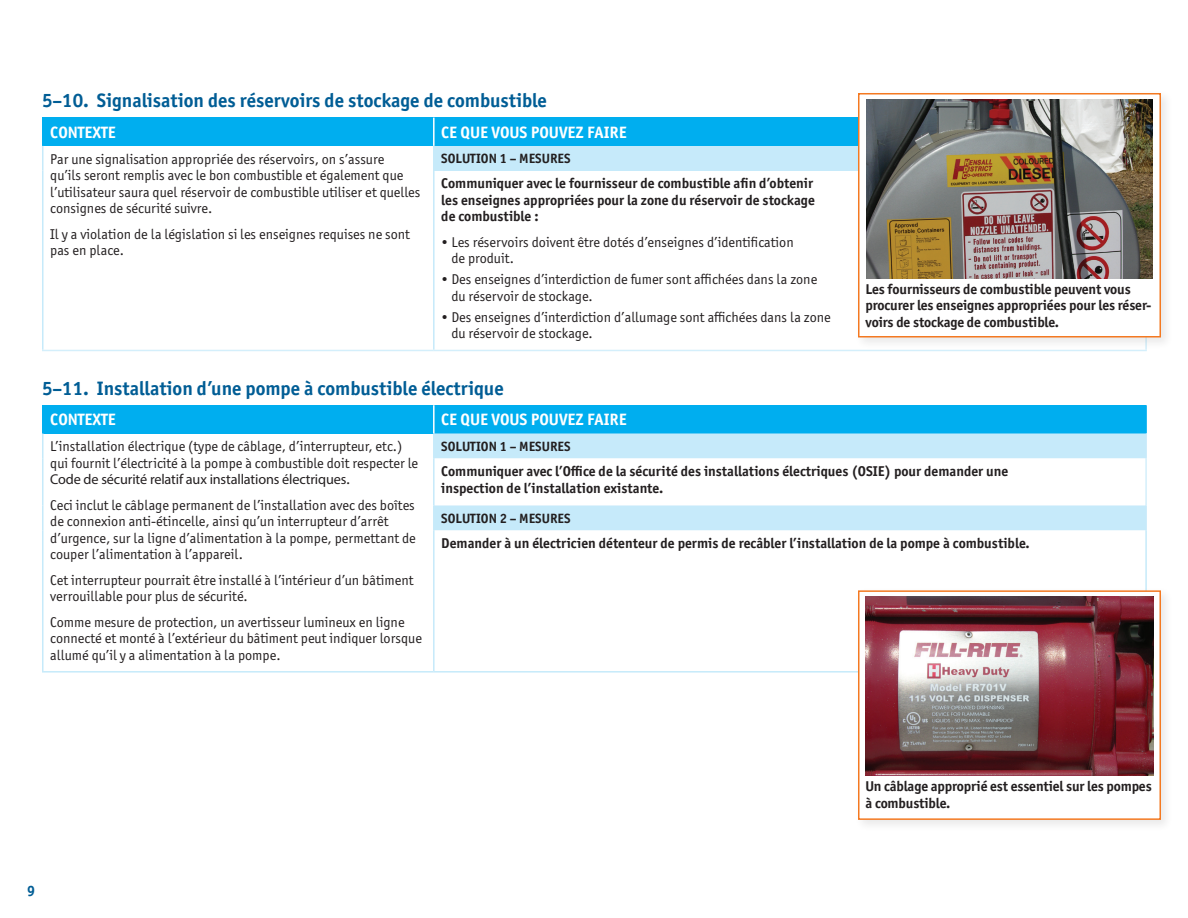
<style>
.page{position:relative;width:1188px;height:918px;background:#fff}
.page>*{position:absolute;margin:0;border:0;box-sizing:border-box;transform-origin:0 0}
.t1{font:700 19.5px "Officina Sans ITC Pro";color:#005d95}
.t2{font:700 16.5px "Officina Sans ITC Pro";color:#fff}
.t3{font:700 15px "Officina Sans ITC Pro";color:#005d95}
.t4{font:14.25px/16.5px "Officina Sans ITC Pro";color:#231f20}
.t5{font:700 14.25px/16.5px "Officina Sans ITC Pro";color:#231f20}
.t6{font:14.25px "Myriad Pro";letter-spacing:-.01em;color:#231f20}
.t7{font:700 13.5px "Officina Sans ITC Pro";color:#231f20}
.s1{font-family:"Officina Sans ITC Pro"}
</style>
<div class="page">
<div style="left:43px;top:118px;width:391px;height:28px;background:#00aeef"></div>
<div style="left:434px;top:118px;width:712px;height:28px;background:#00aeef"></div>
<div style="left:434px;top:146px;width:712px;height:25px;background:#c6eafa"></div>
<hr style="left:42px;top:118px;width:2px;height:28px;background:#00aeef">
<hr style="left:42px;top:146px;width:2px;height:25px;background:#c6eafa">
<hr style="left:42px;top:171px;width:2px;height:179px;background:#c6eafa">
<hr style="left:433px;top:171px;width:2px;height:179px;background:#c6eafa">
<hr style="left:433px;top:118px;width:2px;height:28px;background:#fff">
<hr style="left:433px;top:146px;width:2px;height:25px;background:#c6eafa">
<hr style="left:42px;top:350px;width:392px;height:1px;background:#d4effb">
<hr style="left:434px;top:350px;width:713px;height:1px;background:#d4effb">
<div style="left:43px;top:405px;width:391px;height:28px;background:#00aeef"></div>
<div style="left:434px;top:405px;width:712px;height:28px;background:#00aeef"></div>
<svg style="left:435px;top:433px;width:710px;height:97px;fill:#c6eafa"></svg>
<hr style="left:42px;top:405px;width:2px;height:28px;background:#00aeef">
<hr style="left:42px;top:433px;width:2px;height:25px;background:#c6eafa">
<hr style="left:42px;top:458px;width:2px;height:47px;background:#c6eafa">
<hr style="left:433px;top:458px;width:2px;height:47px;background:#c6eafa">
<hr style="left:42px;top:505px;width:2px;height:25px;background:#c6eafa">
<hr style="left:42px;top:530px;width:2px;height:141px;background:#c6eafa">
<hr style="left:433px;top:405px;width:2px;height:28px;background:#fff">
<hr style="left:1145px;top:458px;width:2px;height:47px;background:#d4effb">
<hr style="left:1145px;top:405px;width:2px;height:28px;background:#00aeef">
<hr style="left:433px;top:505px;width:2px;height:25px;background:#c6eafa">
<hr style="left:1145px;top:505px;width:2px;height:25px;background:#c6eafa">
<hr style="left:433px;top:433px;width:2px;height:25px;background:#c6eafa">
<hr style="left:1145px;top:433px;width:2px;height:25px;background:#c6eafa">
<hr style="left:433px;top:530px;width:2px;height:141px;background:#c6eafa">
<hr style="left:1145px;top:530px;width:2px;height:141px;background:#c6eafa">
<hr style="left:42px;top:671px;width:392px;height:2px;background:#c6eafa">
<hr style="left:434px;top:671px;width:713px;height:2px;background:#c6eafa">
<div style="left:854px;top:587px;width:319px;height:245px;background:#f8f8f8"></div>
<div style="left:858px;top:590px;width:303px;height:230px;background:#fff;border:2px solid #f47921"></div>
<img style="left:866px;top:597px;width:288px;height:179px">
<div style="left:854px;top:89px;width:320px;height:261px;background:#231f20;opacity:.1"></div>
<div style="left:858px;top:93px;width:303px;height:245px;background:#fff;border:2px solid #f47921"></div>
<img style="left:867px;top:99px;width:285px;height:180px">
<h1 class="t1" style="left:42px;top:88px;width:507px">5–10. Signalisation des réservoirs de stockage de combustible</h1>
<p class="t2" style="left:50px;top:122px;width:67px">CONTEXTE</p>
<p class="t2" style="left:441px;top:122px;width:187px">CE QUE VOUS POUVEZ FAIRE</p>
<p class="t4" style="left:50px;top:151px;width:372px">Par une signalisation appropriée des réservoirs, on s’assure<br>qu’ils seront remplis avec le bon combustible et également que l’utilisateur saura quel réservoir de combustible utiliser et quelles consignes de sécurité suivre.</p>
<p class="t4" style="left:50px;top:226px;width:361px">Il y a violation de la législation si les enseignes requises ne sont pas en place.</p>
<p class="t7" style="left:441px;top:150px;width:131px">SOLUTION 1 – MESURES</p>
<p class="t5" style="left:441px;top:175px;width:375px">Communiquer avec le fournisseur de combustible afin d’obtenir les enseignes appropriées pour la zone du réservoir de stockage de combustible :</p>
<p class="t4" style="left:451px;top:234px;width:344px;text-indent:-10px">• Les réservoirs doivent être dotés d’enseignes d’identification de produit.</p>
<p class="t4" style="left:451px;top:271px;width:367px;text-indent:-10px">• Des enseignes d’interdiction de fumer sont affichées dans la zone du réservoir de stockage.</p>
<p class="t4" style="left:451px;top:309px;width:381px;text-indent:-10px">• Des enseignes d’interdiction d’allumage sont affichées dans la zone du réservoir de stockage.</p>
<h1 class="t1" style="left:42px;top:376px;width:463px">5–11. Installation d’une pompe à combustible électrique</h1>
<p class="t2" style="left:50px;top:409px;width:67px">CONTEXTE</p>
<p class="t2" style="left:441px;top:409px;width:187px">CE QUE VOUS POUVEZ FAIRE</p>
<p class="t4" style="left:50px;top:438px;width:369px">L’installation électrique (type de câblage, d’interrupteur, etc.) qui fournit l’électricité à la pompe à combustible doit respecter le</p>
<p class="t6" style="left:50px;top:471px;width:302px">Code de sécurité relatif aux installations électriques<span class="s1">.</span></p>
<p class="t4" style="left:50px;top:497px;width:367px">Ceci inclut le câblage permanent de l’installation avec des boîtes de connexion anti-étincelle, ainsi qu’un interrupteur d’arrêt d’urgence, sur la ligne d’alimentation à la pompe, permettant de couper l’alimentation à l’appareil.</p>
<p class="t4" style="left:50px;top:572px;width:365px">Cet interrupteur pourrait être installé à l’intérieur d’un bâtiment verrouillable pour plus de sécurité.</p>
<p class="t4" style="left:50px;top:614px;width:373px">Comme mesure de protection, un avertisseur lumineux en ligne connecté et monté à l’extérieur du bâtiment peut indiquer lorsque allumé qu’il y a alimentation à la pompe.</p>
<p class="t5" style="left:866px;top:281px;width:288px">Les fournisseurs de combustible peuvent vous procurer les enseignes appropriées pour les réser&shy;voirs de stockage de combustible.</p>
<p class="t7" style="left:441px;top:438px;width:131px">SOLUTION 1 – MESURES</p>
<p class="t5" style="left:441px;top:463px;width:569px">Communiquer avec l’Office de la sécurité des installations électriques (OSIE) pour demander une inspection de l’installation existante.</p>
<p class="t7" style="left:441px;top:510px;width:131px">SOLUTION 2 – MESURES</p>
<p class="t5" style="left:441px;top:535px;width:590px">Demander à un électricien détenteur de permis de recâbler l’installation de la pompe à combustible.</p>
<p class="t3" style="left:27px;top:882px;width:10px">9</p>
<p class="t5" style="left:866px;top:778px;width:288px">Un câblage approprié est essentiel sur les pompes à combustible.</p>
</div>
